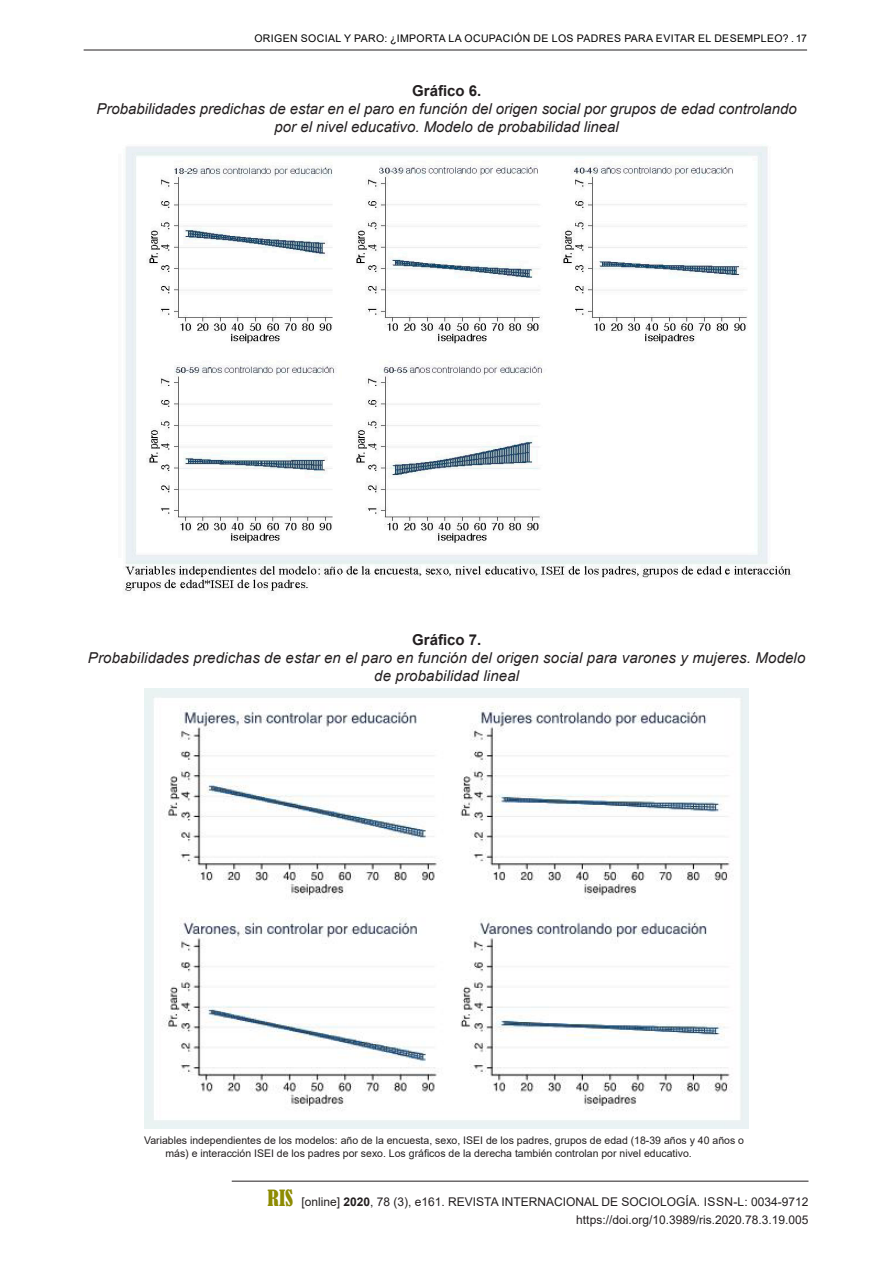
<style>
.page{position:relative;width:893px;height:1263px;background:#fff}
.page>*{position:absolute;margin:0;border:0;box-sizing:border-box;transform-origin:0 0}
.t1{font:italic 15px/18px "Arial";color:#231f20;text-align:center}
.t2{font:700 15px "Arial";color:#231f20}
.t3{font:12px/18px "Arial";color:#231f20;text-align:right}
.t4{font:10.5px/12.8px "Arial";color:#231f20}
.t5{font:10.5px "Arial";letter-spacing:.035em;color:#000}
.s1{font-family:"Bernard";font-stretch:condensed;font-size:21px;color:#8d8b02}
.s2{font-weight:700}
</style>
<div class="page">
<hr style="left:84px;top:50px;width:723px;height:1px;background:#231f20">
<hr style="left:232px;top:1181px;width:576px;height:1px;background:#231f20">
<img style="left:144px;top:688px;width:605px;height:440px">
<img style="left:123px;top:145px;width:669px;height:448px">
<p class="t5" style="left:254px;top:31px;width:554px">ORIGEN SOCIAL Y PARO: ¿IMPORTA LA OCUPACIÓN DE LOS PADRES PARA EVITAR EL DESEMPLEO? . 17</p>
<p class="t2" style="left:412px;top:80px;width:71px">Gráfico 6.</p>
<p class="t1" style="left:96px;top:100px;width:702px">Probabilidades predichas de estar en el paro en función del origen social por grupos de edad controlando por el nivel educativo. Modelo de probabilidad lineal</p>
<p class="t2" style="left:412px;top:629px;width:71px">Gráfico 7.</p>
<p class="t1" style="left:88px;top:648px;width:719px">Probabilidades predichas de estar en el paro en función del origen social para varones y mujeres. Modelo de probabilidad lineal</p>
<p class="t4" style="left:165px;top:1134px;width:580px;text-indent:-21px">Variables independientes de los modelos: año de la encuesta, sexo, ISEI de los padres, grupos de edad (18-39 años y 40 años o más) e interacción ISEI de los padres por sexo. Los gráficos de la derecha también controlan por nivel educativo.</p>
<p class="t3" style="left:268px;top:1193px;width:542px"><span class="s1">RIS</span> [online] <span class="s2">2020</span>, 78 (3), e161. REVISTA INTERNACIONAL DE SOCIOLOGÍA. ISSN-L: 0034-9712 https://doi.org/10.3989/ris.2020.78.3.19.005</p>
</div>
